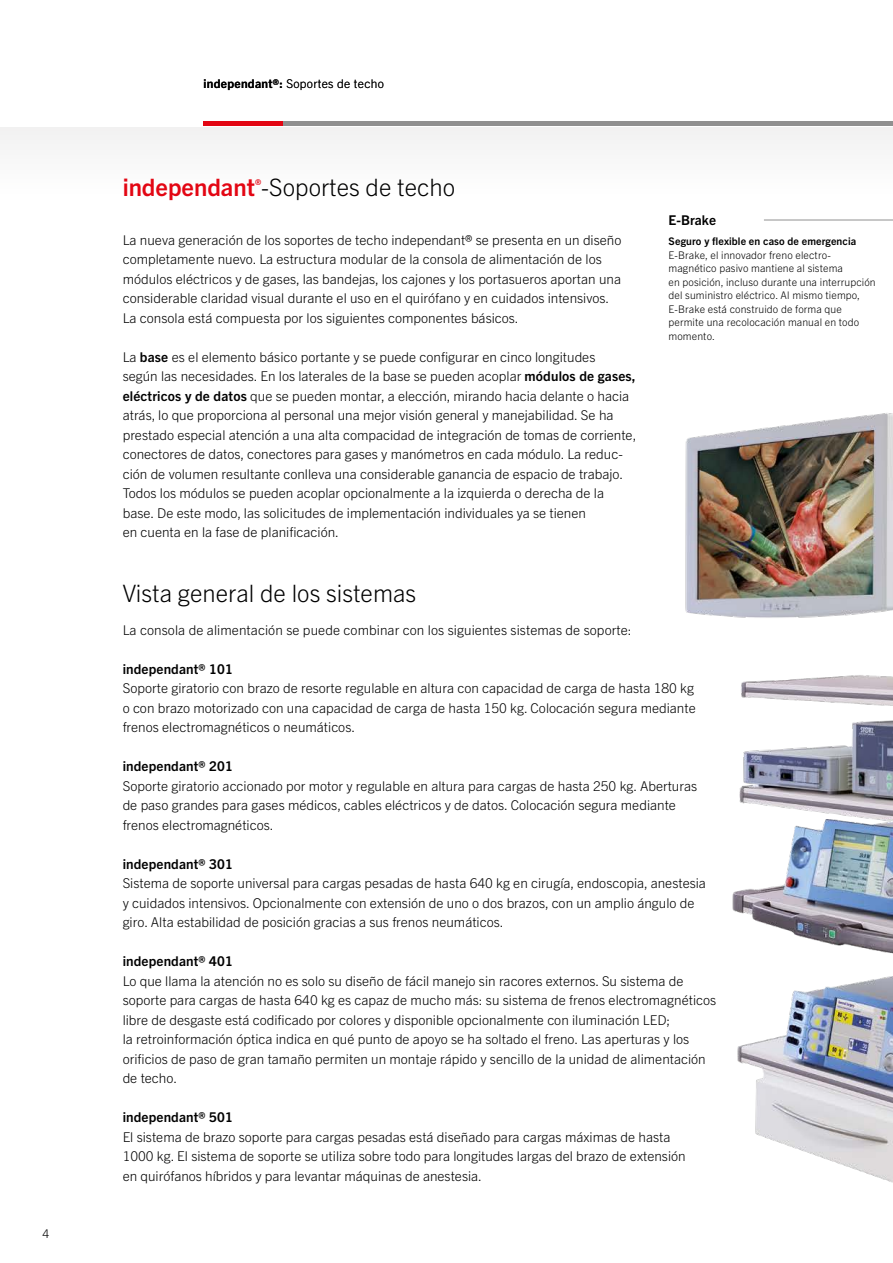
<style>
.page{position:relative;width:893px;height:1263px;background:#fff}
.page>*{position:absolute;margin:0;border:0;box-sizing:border-box;transform-origin:0 0}
.t1{font:300 24px "Trade Gothic Next LT Pro";color:#000}
.t2{font:300 13.5px/19.5px "Trade Gothic Next LT Pro";color:#000}
.t3{font:700 13.5px "Trade Gothic Next LT Pro";letter-spacing:.01em;color:#000}
.t4{font:300 12px "Trade Gothic Next LT Pro";letter-spacing:.025em;color:#000}
.t5{font:300 10.5px/13.5px "Trade Gothic Next LT Pro";letter-spacing:.01em;color:#000}
.t6{font:700 10.5px "Trade Gothic Next LT Pro";letter-spacing:.01em;color:#000}
.s1{font-weight:700}
.s2{font-weight:700;color:#e30613}
</style>
<div class="page">
<img style="left:485px;top:128px;width:408px;height:1055px">
<hr style="left:203px;top:121px;width:81px;height:4px;background:#e30613">
<hr style="left:284px;top:121px;width:609px;height:4px;background:#909090">
<hr style="left:764px;top:220px;width:129px;height:1px;background:#909090">
<p class="t4" style="left:43px;top:1225px;width:8px">4</p>
<p class="t4" style="left:203px;top:75px;width:182px"><span class="s1">independant®:</span> Soportes de techo</p>
<h1 class="t1" style="left:123px;top:170px;width:334px"><span class="s2">independant</span><sup>®</sup>-Soportes de techo</h1>
<p class="t2" style="left:123px;top:229px;width:500px">La nueva generación de los soportes de techo independant® se presenta en un diseño completamente nuevo. La estructura modular de la consola de alimentación de los módulos eléctricos y de gases, las bandejas, los cajones y los portasueros aportan una considerable claridad visual durante el uso en el quirófano y en cuidados intensivos.<br>La consola está compuesta por los siguientes componentes básicos.</p>
<p class="t2" style="left:123px;top:346px;width:515px">La <span class="s1">base</span> es el elemento básico portante y se puede configurar en cinco longitudes<br>según las necesidades. En los laterales de la base se pueden acoplar <span class="s1">módulos de gases, eléctricos y de datos</span> que se pueden montar, a elección, mirando hacia delante o hacia atrás, lo que proporciona al personal una mejor visión general y manejabilidad. Se ha prestado especial atención a una alta compacidad de integración de tomas de corriente, conectores de datos, conectores para gases y manómetros en cada módulo. La reduc&shy;ción de volumen resultante conlleva una considerable ganancia de espacio de trabajo.<br>Todos los módulos se pueden acoplar opcionalmente a la izquierda o derecha de la base. De este modo, las solicitudes de implementación individuales ya se tienen<br>en cuenta en la fase de planificación.</p>
<p class="t3" style="left:669px;top:211px;width:49px">E-Brake</p>
<p class="t6" style="left:669px;top:234px;width:189px">Seguro y flexible en caso de emergencia</p>
<p class="t5" style="left:669px;top:247px;width:209px">E-Brake, el innovador freno electro&shy;magnético pasivo mantiene al sistema<br>en posición, incluso durante una interrupción del suministro eléctrico. Al mismo tiempo, E-Brake está construido de forma que permite una recolocación manual en todo momento.</p>
<h1 class="t1" style="left:123px;top:576px;width:295px">Vista general de los sistemas</h1>
<p class="t2" style="left:123px;top:619px;width:511px">La consola de alimentación se puede combinar con los siguientes sistemas de soporte:</p>
<p class="t3" style="left:123px;top:659px;width:112px">independant® 101</p>
<p class="t2" style="left:123px;top:678px;width:575px">Soporte giratorio con brazo de resorte regulable en altura con capacidad de carga de hasta 180 kg o con brazo motorizado con una capacidad de carga de hasta 150 kg. Colocación segura mediante frenos electromagnéticos o neumáticos.</p>
<p class="t3" style="left:123px;top:757px;width:112px">independant® 201</p>
<p class="t2" style="left:123px;top:775px;width:576px">Soporte giratorio accionado por motor y regulable en altura para cargas de hasta 250 kg. Aberturas de paso grandes para gases médicos, cables eléctricos y de datos. Colocación segura mediante frenos electromagnéticos.</p>
<p class="t3" style="left:123px;top:854px;width:112px">independant® 301</p>
<p class="t2" style="left:123px;top:873px;width:585px">Sistema de soporte universal para cargas pesadas de hasta 640 kg en cirugía, endoscopia, anestesia y cuidados intensivos. Opcionalmente con extensión de uno o dos brazos, con un amplio ángulo de giro. Alta estabilidad de posición gracias a sus frenos neumáticos.</p>
<p class="t3" style="left:123px;top:952px;width:112px">independant® 401</p>
<p class="t2" style="left:123px;top:970px;width:595px">Lo que llama la atención no es solo su diseño de fácil manejo sin racores externos. Su sistema de soporte para cargas de hasta 640 kg es capaz de mucho más: su sistema de frenos electromagnéticos libre de desgaste está codificado por colores y disponible opcionalmente con iluminación LED;<br>la retroinformación óptica indica en qué punto de apoyo se ha soltado el freno. Las aperturas y los orificios de paso de gran tamaño permiten un montaje rápido y sencillo de la unidad de alimentación de techo.</p>
<p class="t3" style="left:123px;top:1108px;width:112px">independant® 501</p>
<p class="t2" style="left:123px;top:1126px;width:564px">El sistema de brazo soporte para cargas pesadas está diseñado para cargas máximas de hasta<br>1000 kg. El sistema de soporte se utiliza sobre todo para longitudes largas del brazo de extensión en quirófanos híbridos y para levantar máquinas de anestesia.</p>
</div>
